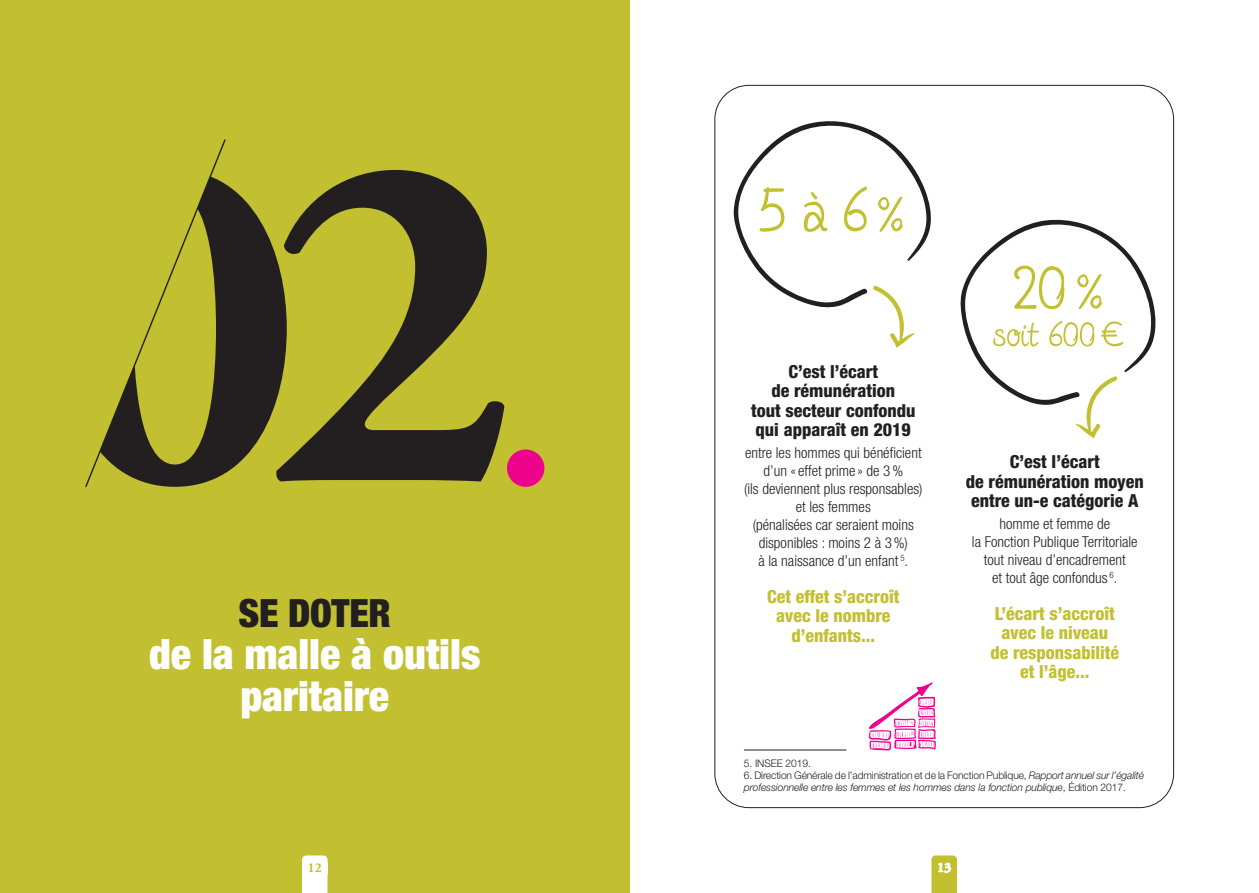
<style>
.page{position:relative;width:1259px;height:893px;background:#fff}
.page>*{position:absolute;margin:0;border:0;box-sizing:border-box;transform-origin:0 0}
.t1{font:900 condensed 42px/42px "Helvetica Neue LT Std";color:#fff;text-align:center}
.t2{font:900 condensed 39px "Helvetica Neue LT Std";letter-spacing:-.01em;color:#231f20}
.t3{font:800 condensed 18px/19.5px "Helvetica Neue LT Std";color:#231f20;text-align:center}
.t4{font:800 condensed 18px/19.5px "Helvetica Neue LT Std";color:#c2c030;text-align:center}
.t5{font:300 condensed 15px/18px "Helvetica Neue LT Std";color:#231f20;text-align:center}
.t6{font:700 13.5px "Adobe Garamond Pro";color:#fff}
.t7{font:700 13.5px "Adobe Garamond Pro";color:#c2c030}
.t8{font:italic 300 10.5px/12px "Helvetica Neue LT Std";letter-spacing:-.01em;color:#231f20}
.t9{font:300 10.5px "Helvetica Neue LT Std";letter-spacing:-.01em;color:#231f20}
.s1{font-style:normal}
</style>
<div class="page">
<div style="left:0;top:0;width:629px;height:893px;background:#c2c030"></div>
<svg style="left:868px;top:682px;width:68px;height:68px"></svg>
<svg style="left:733px;top:121px;width:198px;height:227px"></svg>
<svg style="left:960px;top:219px;width:196px;height:219px"></svg>
<svg style="left:227px;top:170px;width:277px;height:312px"></svg>
<svg style="left:85px;top:139px;width:142px;height:348px"></svg>
<div style="left:507px;top:449px;width:37px;height:38px;background:#ed028c;border-radius:50%"></div>
<svg style="left:931px;top:855px;width:26px;height:38px"></svg>
<hr style="left:744px;top:750px;width:102px;height:1px;background:#231f20">
<svg style="left:302px;top:855px;width:25px;height:38px"></svg>
<h2 class="t2" style="left:238px;top:589px;width:154px">SE DOTER</h2>
<h1 class="t1" style="left:149px;top:633px;width:333px">de la malle à outils paritaire</h1>
<p class="t7" style="left:308px;top:860px;width:16px">12</p>
<p class="t3" style="left:751px;top:361px;width:166px">C’est l’écart<br>de rémunération<br>tout secteur confondu qui apparaît en 2019</p>
<p class="t5" style="left:744px;top:444px;width:180px">entre les hommes qui bénéficient d’un « effet prime » de 3 %<br>(ils deviennent plus responsables) et les femmes<br>(pénalisées car seraient moins disponibles : moins 2 à 3 %)<br>à la naissance d’un enfant <sup>5</sup>.</p>
<p class="t4" style="left:767px;top:586px;width:134px">Cet effet s’accroît avec le nombre d’enfants...</p>
<p class="t3" style="left:966px;top:452px;width:179px">C’est l’écart<br>de rémunération moyen entre un-e catégorie A</p>
<p class="t5" style="left:972px;top:515px;width:167px">homme et femme de<br>la Fonction Publique Territoriale tout niveau d’encadrement<br>et tout âge confondus <sup>6</sup>.</p>
<p class="t4" style="left:990px;top:603px;width:130px">L’écart s’accroît avec le niveau de responsabilité et l’âge...</p>
<p class="t9" style="left:744px;top:757px;width:68px">5. INSEE 2019.</p>
<p class="t8" style="left:744px;top:769px;width:402px"><span class="s1">6. Direction Générale de l’administration et de la Fonction Publique,</span> Rapport annuel sur l’égalité professionnelle entre les femmes et les hommes dans la fonction publique<span class="s1">, Édition 2017.</span></p>
<p class="t6" style="left:937px;top:860px;width:16px">13</p>
</div>
